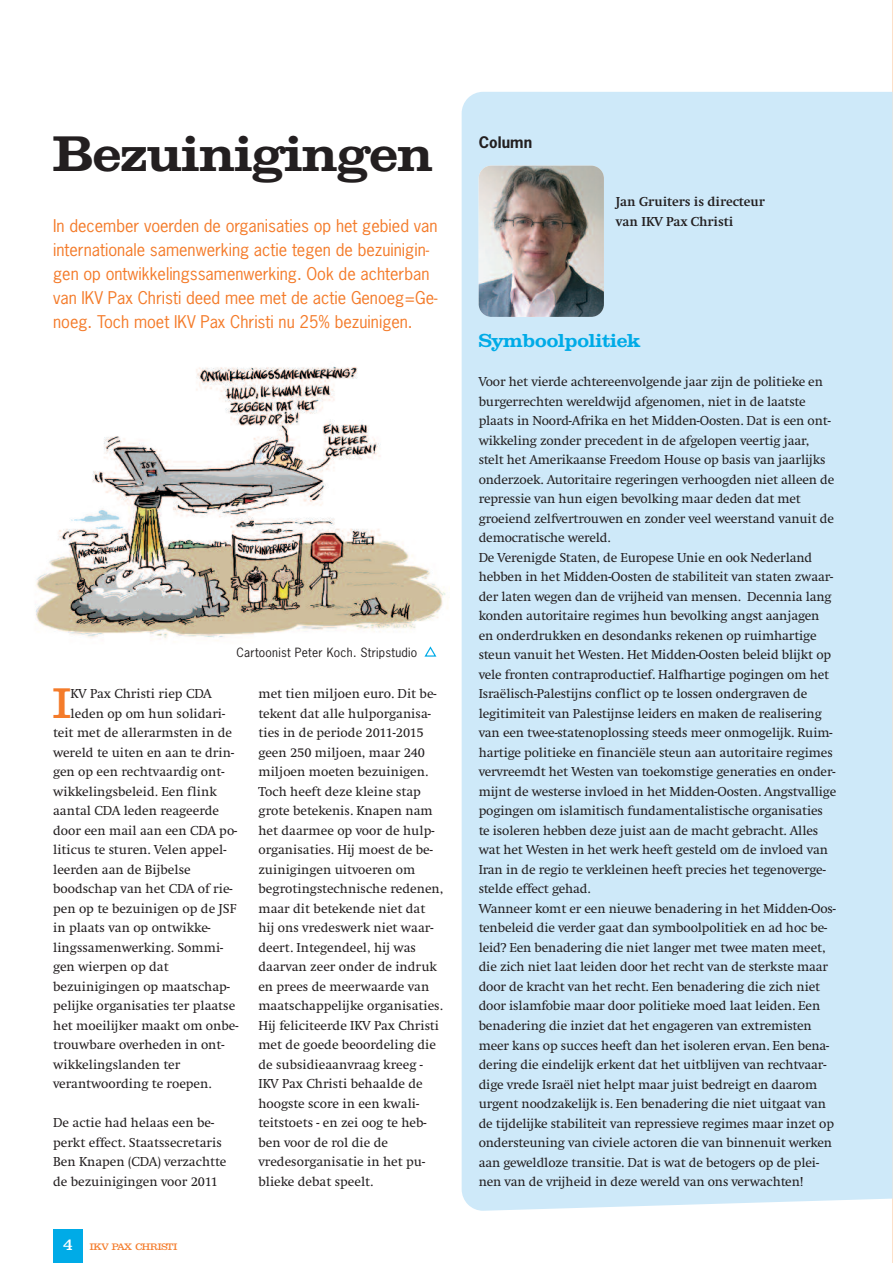
<style>
.page{position:relative;width:893px;height:1263px;background:#fff}
.page>*{position:absolute;margin:0;border:0;box-sizing:border-box;transform-origin:0 0}
.t1{font:600 48px "Clarendon";color:#231f20}
.t2{font:41.1px "Clarendon";color:#f47b2a}
.t3{font:600 18px "Clarendon";color:#00abe7}
.t4{font:16.5px/24px "News Gothic";color:#f47b2a}
.t5{font:700 15px "News Gothic";letter-spacing:.005em;color:#231f20}
.t6{font:13.5px/19.5px "Swift";letter-spacing:-.01em;color:#231f20}
.t7{font:700 13.5px/19.5px "Swift";color:#231f20}
.t8{font:12px "News Gothic";letter-spacing:.02em;color:#231f20}
.t9{font:9px "Clarendon";color:#f47b2a}
.s1{font-size:15px;color:#fff}
</style>
<div class="page">
<hr style="left:892px;top:0;width:1px;height:1263px;background:#fde0c9">
<div style="left:53px;top:1229px;width:30px;height:34px;background:#00abe7"></div>
<div style="left:462px;top:92px;width:431px;height:1119px;background:#cee9f9"></div>
<img style="left:479px;top:166px;width:125px;height:151px;border-radius:13px">
<img style="left:36px;top:366px;width:412px;height:291px">
<svg style="left:424px;top:646px;width:12px;height:11px"></svg>
<h1 class="t1" style="left:53px;top:126px;width:381px">Bezuinigingen</h1>
<p class="t4" style="left:53px;top:215px;width:386px">In december voerden de organisaties op het gebied van internationale samenwerking actie tegen de bezuinigin&shy;gen op ontwikkelingssamenwerking. Ook de achterban van IKV Pax Christi deed mee met de actie Genoeg=Ge&shy;noeg. Toch moet IKV Pax Christi nu 25% bezuinigen.</p>
<p class="t8" style="left:236px;top:646px;width:183px">Cartoonist Peter Koch. Stripstudio</p>
<h2 class="t2" style="left:53px;top:679px;width:19px">I</h2>
<p class="t6" style="left:71px;top:684px;width:143px">KV Pax Christi riep CDA</p>
<p class="t6" style="left:71px;top:703px;width:156px">leden op om hun solidari-</p>
<p class="t6" style="left:53px;top:723px;width:180px">teit met de allerarmsten in de</p>
<p class="t6" style="left:53px;top:742px;width:182px">wereld te uiten en aan te drin-</p>
<p class="t6" style="left:53px;top:762px;width:173px">gen op een rechtvaardig ont-</p>
<p class="t6" style="left:53px;top:781px;width:165px">wikkelingsbeleid. Een flink</p>
<p class="t6" style="left:53px;top:801px;width:167px">aantal CDA leden reageerde</p>
<p class="t6" style="left:53px;top:820px;width:186px">door een mail aan een CDA po-</p>
<p class="t6" style="left:53px;top:840px;width:175px">liticus te sturen. Velen appel-</p>
<p class="t6" style="left:53px;top:859px;width:139px">leerden aan de Bijbelse</p>
<p class="t6" style="left:53px;top:879px;width:181px">boodschap van het CDA of rie-</p>
<p class="t6" style="left:53px;top:898px;width:185px">pen op te bezuinigen op de JSF</p>
<p class="t6" style="left:53px;top:918px;width:159px">in plaats van op ontwikke-</p>
<p class="t6" style="left:53px;top:937px;width:172px">lingssamenwerking. Sommi-</p>
<p class="t6" style="left:53px;top:957px;width:117px">gen wierpen op dat</p>
<p class="t6" style="left:53px;top:976px;width:178px">bezuinigingen op maatschap-</p>
<p class="t6" style="left:53px;top:996px;width:184px">pelijke organisaties ter plaatse</p>
<p class="t6" style="left:53px;top:1015px;width:187px">het moeilijker maakt om onbe-</p>
<p class="t6" style="left:53px;top:1035px;width:173px">trouwbare overheden in ont-</p>
<p class="t6" style="left:53px;top:1054px;width:129px">wikkelingslanden ter</p>
<p class="t6" style="left:53px;top:1074px;width:160px">verantwoording te roepen.</p>
<p class="t6" style="left:53px;top:1113px;width:175px">De actie had helaas een be&shy;perkt effect. Staatssecretaris<br>Ben Knapen (CDA) verzachtte de bezuinigingen voor 2011</p>
<p class="t6" style="left:258px;top:684px;width:187px">met tien miljoen euro. Dit be&shy;tekent dat alle hulporganisa&shy;ties in de periode 2011-2015 geen 250 miljoen, maar 240 miljoen moeten bezuinigen.<br>Toch heeft deze kleine stap grote betekenis. Knapen nam het daarmee op voor de hulp&shy;organisaties. Hij moest de be&shy;zuinigingen uitvoeren om begrotingstechnische redenen, maar dit betekende niet dat hij ons vredeswerk niet waar&shy;deert. Integendeel, hij was daarvan zeer onder de indruk en prees de meerwaarde van maatschappelijke organisaties.<br>Hij feliciteerde IKV Pax Christi met de goede beoordeling die de subsidieaanvraag kreeg -<br>IKV Pax Christi behaalde de hoogste score in een kwali&shy;teitstoets - en zei oog te heb&shy;ben voor de rol die de vredesorganisatie in het pu&shy;blieke debat speelt.</p>
<p class="t9" style="left:63px;top:1242px;width:116px"><span class="s1">4</span> IKV PAX CHRISTI</p>
<p class="t5" style="left:479px;top:134px;width:55px">Column</p>
<p class="t7" style="left:616px;top:192px;width:150px">Jan Gruiters is directeur van IKV Pax Christi</p>
<h3 class="t3" style="left:479px;top:331px;width:163px">Symboolpolitiek</h3>
<p class="t6" style="left:479px;top:372px;width:359px">Voor het vierde achtereenvolgende jaar zijn de politieke en burgerrechten wereldwijd afgenomen, niet in de laatste plaats in Noord-Afrika en het Midden-Oosten. Dat is een ont&shy;wikkeling zonder precedent in de afgelopen veertig jaar, stelt het Amerikaanse Freedom House op basis van jaarlijks onderzoek. Autoritaire regeringen verhoogden niet alleen de repressie van hun eigen bevolking maar deden dat met groeiend zelfvertrouwen en zonder veel weerstand vanuit de democratische wereld.<br>De Verenigde Staten, de Europese Unie en ook Nederland hebben in het Midden-Oosten de stabiliteit van staten zwaar&shy;der laten wegen dan de vrijheid van mensen. Decennia lang konden autoritaire regimes hun bevolking angst aanjagen en onderdrukken en desondanks rekenen op ruimhartige steun vanuit het Westen. Het Midden-Oosten beleid blijkt op vele fronten contraproductief. Halfhartige pogingen om het Israëlisch-Palestijns conflict op te lossen ondergraven de legitimiteit van Palestijnse leiders en maken de realisering van een twee-statenoplossing steeds meer onmogelijk. Ruim&shy;hartige politieke en financiële steun aan autoritaire regimes vervreemdt het Westen van toekomstige generaties en onder&shy;mijnt de westerse invloed in het Midden-Oosten. Angstvallige pogingen om islamitisch fundamentalistische organisaties te isoleren hebben deze juist aan de macht gebracht. Alles wat het Westen in het werk heeft gesteld om de invloed van Iran in de regio te verkleinen heeft precies het tegenoverge&shy;stelde effect gehad.<br>Wanneer komt er een nieuwe benadering in het Midden-Oos&shy;tenbeleid die verder gaat dan symboolpolitiek en ad hoc be&shy;leid? Een benadering die niet langer met twee maten meet, die zich niet laat leiden door het recht van de sterkste maar door de kracht van het recht. Een benadering die zich niet door islamfobie maar door politieke moed laat leiden. Een benadering die inziet dat het engageren van extremisten meer kans op succes heeft dan het isoleren ervan. Een bena&shy;dering die eindelijk erkent dat het uitblijven van rechtvaar&shy;dige vrede Israël niet helpt maar juist bedreigt en daarom urgent noodzakelijk is. Een benadering die niet uitgaat van de tijdelijke stabiliteit van repressieve regimes maar inzet op ondersteuning van civiele actoren die van binnenuit werken aan geweldloze transitie. Dat is wat de betogers op de plei&shy;nen van de vrijheid in deze wereld van ons verwachten!</p>
</div>
